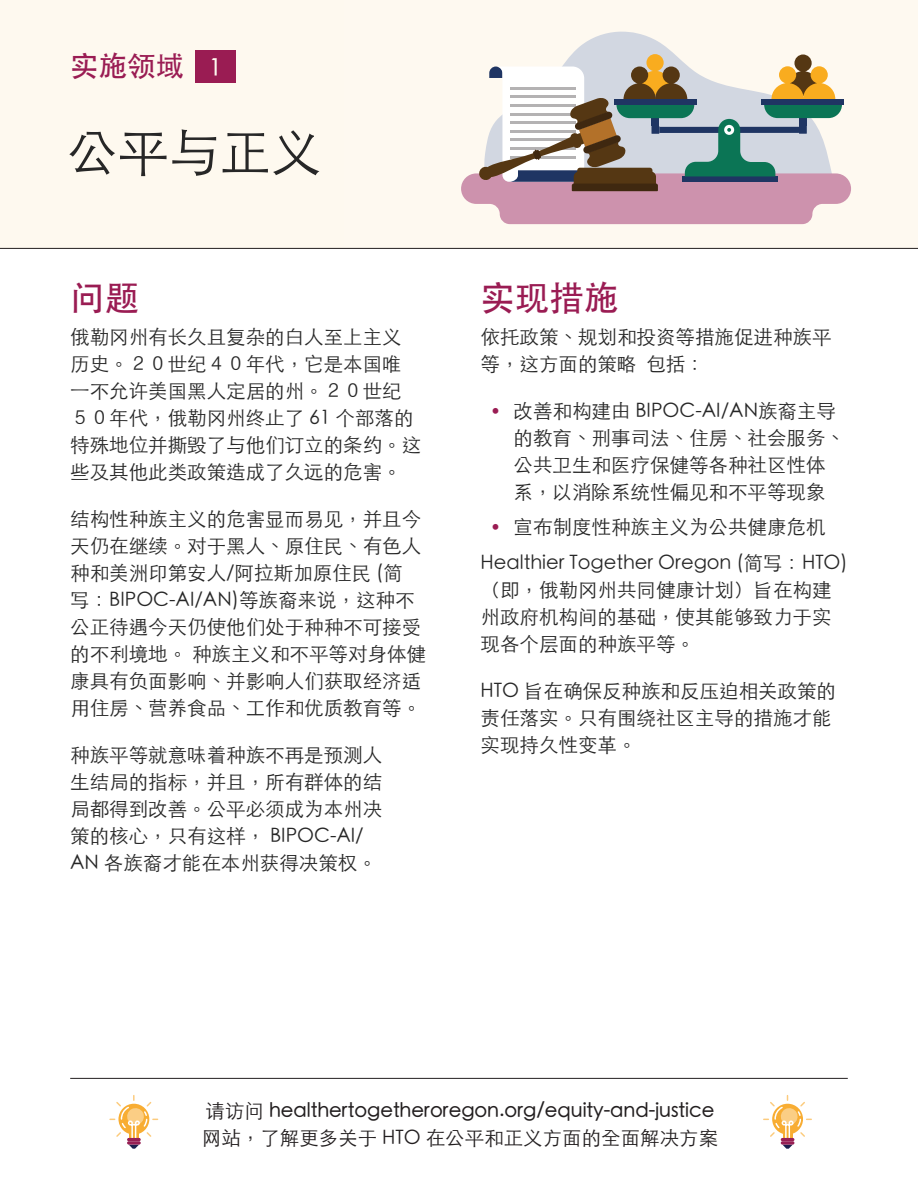
<style>
.page{position:relative;width:918px;height:1188px;background:#fff}
.page>*{position:absolute;margin:0;border:0;box-sizing:border-box;transform-origin:0 0}
.t1{font:300 51px "ST Heiti TC";color:#272727}
.t2{font:500 34.5px "ST Heiti TC";color:#9a1c53}
.t3{font:500 28.5px "ST Heiti TC";color:#9a1c53}
.t4{font:300 19.5px/27px "ST Heiti TC";color:#272727}
.t5{font:500 19.5px/27px "ST Heiti TC";color:#231f20}
.s1{font-size:24.15px;color:#fef9ef}
.s2{font-weight:300}
</style>
<div class="page">
<svg style="left:764px;top:1096px;width:47px;height:53px"></svg>
<svg style="left:129px;top:1145px;width:10px;height:4px"></svg>
<hr style="left:127px;top:1138px;width:14px;height:3px;background:#971f54;border-radius:2px">
<svg style="left:127px;top:1141px;width:14px;height:4px"></svg>
<svg style="left:110px;top:1096px;width:48px;height:43px"></svg>
<hr style="left:70px;top:1078px;width:778px;height:1px;background:#231f20">
<div style="left:0;top:0;width:918px;height:248px;background:#fef9ef"></div>
<svg style="left:572px;top:31px;width:102px;height:23px;fill:#d2d7e1"></svg>
<svg style="left:461px;top:54px;width:390px;height:170px"></svg>
<div style="left:195px;top:51px;width:41px;height:32px;background:#9a1c53"></div>
<hr style="left:0;top:248px;width:918px;height:1px;background:#231f20">
<h3 class="t3" style="left:70px;top:50px;width:154px">实施领域 <span class="s1">1</span></h3>
<h1 class="t1" style="left:67px;top:108px;width:257px">公平与正义</h1>
<h2 class="t2" style="left:70px;top:278px;width:71px">问题</h2>
<p class="t4" style="left:70px;top:321px;width:352px">俄勒冈州有长久且复杂的白人至上主义历史。２０世纪４０年代，它是本国唯一不允许美国黑人定居的州。２０世纪<br>５０年代，俄勒冈州终止了 61 个部落的特殊地位并撕毁了与他们订立的条约。这些及其他此类政策造成了久远的危害。</p>
<p class="t4" style="left:70px;top:503px;width:357px">结构性种族主义的危害显而易见，并且今天仍在继续。对于黑人、原住民、有色人种和美洲印第安人/阿拉斯加原住民 (简写：BIPOC-AI/AN)等族裔来说，这种不公正待遇今天仍使他们处于种种不可接受的不利境地。 种族主义和不平等对身体健康具有负面影响、并影响人们获取经济适用住房、营养食品、工作和优质教育等。</p>
<p class="t4" style="left:70px;top:740px;width:313px">种族平等就意味着种族不再是预测人生结局的指标，并且，所有群体的结局都得到改善。公平必须成为本州决策的核心，只有这样， BIPOC-AI/<br>AN 各族裔才能在本州获得决策权。</p>
<h2 class="t2" style="left:481px;top:278px;width:139px">实现措施</h2>
<p class="t4" style="left:481px;top:321px;width:353px">依托政策、规划和投资等措施促进种族平等，这方面的策略 包括：</p>
<p class="t4" style="left:514px;top:395px;width:333px">改善和构建由 BIPOC-AI/AN族裔主导的教育、刑事司法、住房、社会服务、公共卫生和医疗保健等各种社区性体系，以消除系统性偏见和不平等现象</p>
<p class="t4" style="left:481px;top:508px;width:369px;line-height:35.7px;text-align:center">宣布制度性种族主义为公共健康危机<br>Healthier Together Oregon (简写：HTO)</p>
<p class="t4" style="left:481px;top:575px;width:353px;text-align:justify">（即，俄勒冈州共同健康计划）旨在构建州政府机构间的基础，使其能够致力于实现各个层面的种族平等。</p>
<p class="t4" style="left:481px;top:676px;width:357px">HTO 旨在确保反种族和反压迫相关政策的责任落实。只有围绕社区主导的措施才能实现持久性变革。</p>
<p class="t5" style="left:202px;top:1097px;width:518px"><span class="s2">请访问</span> healthertogetheroregon.org/equity-and-justice<span class="s2">网站，了解更多关于 HTO 在公平和正义方面的全面解决方案</span></p>
</div>
